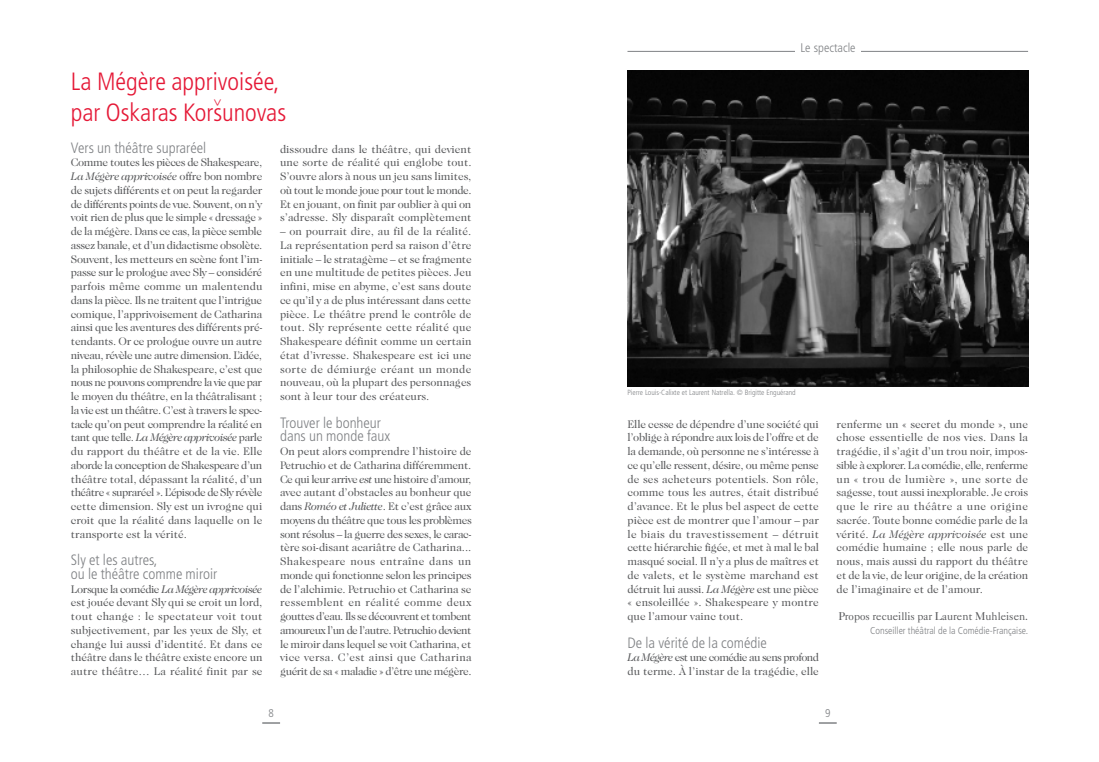
<style>
.page{position:relative;width:1099px;height:762px;background:#fff}
.page>*{position:absolute;margin:0;border:0;box-sizing:border-box;transform-origin:0 0}
.t1{font:300 condensed 25px/31.2px "Frutiger";color:#e51836}
.t2{font:300 condensed 15px/13.8px "Frutiger";color:#808285}
.t3{font:300 condensed 12.5px "Frutiger";color:#808285}
.t4{font:11.25px/13.8px "Caslon 224 IT Cby BT";color:#57585a;text-align:justify}
.t5{font:11.25px "Caslon 540 BT";color:#57585a}
.t6{font:300 condensed 11.25px "Frutiger";color:#808285}
.t7{font:300 condensed 10px "Frutiger";color:#808285}
.t8{font:300 condensed 7.5px "Frutiger";color:#808285}
.s1{font-style:italic}
</style>
<div class="page">
<svg style="left:262px;top:723px;width:18px;height:1px"></svg>
<svg style="left:819px;top:723px;width:17px;height:1px"></svg>
<hr style="left:627px;top:51px;width:401px;height:1px;background:#808285">
<div style="left:795px;top:43px;width:65px;height:17px;background:#fff"></div>
<img style="left:627px;top:71px;width:401px;height:315px">
<h1 class="t1" style="left:71px;top:67px;width:217px">La Mégère apprivoisée, par Oskaras Korsunovas</h1>
<h2 class="t2" style="left:71px;top:142px;width:137px">Vers un théâtre supraréel</h2>
<p class="t4" style="left:71px;top:156px;width:193px">Comme toutes les pièces de Shakespeare, <span class="s1">La Mégère apprivoisée</span> offre bon nombre de sujets différents et on peut la regarder de différents points de vue. Souvent, on n’y voit rien de plus que le simple « dressage » de la mégère. Dans ce cas, la pièce semble assez banale, et d’un didactisme obsolète.<br>Souvent, les metteurs en scène font l’im&shy;passe sur le prologue avec Sly – considéré parfois même comme un malentendu dans la pièce. Ils ne traitent que l’intrigue comique, l’apprivoisement de Catharina ainsi que les aventures des différents pré&shy;tendants. Or ce prologue ouvre un autre niveau, révèle une autre dimension. L’idée, la philosophie de Shakespeare, c’est que nous ne pouvons comprendre la vie que par le moyen du théâtre, en la théâtralisant ; la vie est un théâtre. C’est à travers le spec&shy;tacle qu’on peut comprendre la réalité en tant que telle. <span class="s1">La Mégère apprivoisée</span> parle du rapport du théâtre et de la vie. Elle aborde la conception de Shakespeare d’un théâtre total, dépassant la réalité, d’un théâtre « supraréel ». L’épisode de Sly révèle cette dimension. Sly est un ivrogne qui croit que la réalité dans laquelle on le transporte est la vérité.</p>
<h2 class="t2" style="left:71px;top:554px;width:148px">Sly et les autres,<br>ou le théâtre comme miroir</h2>
<p class="t4" style="left:71px;top:582px;width:193px">Lorsque la comédie <span class="s1">La Mégère apprivoisée </span>est jouée devant Sly qui se croit un lord, tout change : le spectateur voit tout subjectivement, par les yeux de Sly, et change lui aussi d’identité. Et dans ce théâtre dans le théâtre existe encore un autre théâtre… La réalité finit par se</p>
<p class="t4" style="left:280px;top:142px;width:193px">dissoudre dans le théâtre, qui devient une sorte de réalité qui englobe tout.<br>S’ouvre alors à nous un jeu sans limites, où tout le monde joue pour tout le monde.<br>Et en jouant, on finit par oublier à qui on s’adresse. Sly disparaît complètement</p>
<p class="t4" style="left:280px;top:224px;width:193px">– on pourrait dire, au fil de la réalité.<br>La représentation perd sa raison d’être initiale – le stratagème – et se fragmente en une multitude de petites pièces. Jeu infini, mise en abyme, c’est sans doute ce qu’il y a de plus intéressant dans cette pièce. Le théâtre prend le contrôle de tout. Sly représente cette réalité que Shakespeare définit comme un certain état d’ivresse. Shakespeare est ici une sorte de démiurge créant un monde nouveau, où la plupart des personnages sont à leur tour des créateurs.</p>
<h2 class="t2" style="left:280px;top:417px;width:112px">Trouver le bonheur dans un monde faux</h2>
<p class="t4" style="left:280px;top:444px;width:193px">On peut alors comprendre l’histoire de Petruchio et de Catharina différemment.<br>Ce qui leur arrive <span class="s1">est</span> une histoire d’amour, avec autant d’obstacles au bonheur que dans <span class="s1">Roméo et Juliette</span>. Et c’est grâce aux moyens du théâtre que tous les problèmes sont résolus – la guerre des sexes, le carac&shy;tère soi-disant acariâtre de Catharina...<br>Shakespeare nous entraîne dans un monde qui fonctionne selon les principes de l’alchimie. Petruchio et Catharina se ressemblent en réalité comme deux gouttes d’eau. Ils se découvrent et tombent amoureux l’un de l’autre. Petruchio devient le miroir dans lequel se voit Catharina, et vice versa. C’est ainsi que Catharina guérit de sa « maladie » d’être une mégère.</p>
<p class="t3" style="left:800px;top:43px;width:57px">Le spectacle</p>
<p class="t8" style="left:627px;top:390px;width:170px">Pierre Louis-Calixte et Laurent Natrella. © Brigitte Enguérand</p>
<p class="t4" style="left:627px;top:417px;width:193px">Elle cesse de dépendre d’une société qui l’oblige à répondre aux lois de l’offre et de la demande, où personne ne s’intéresse à ce qu’elle ressent, désire, ou même pense de ses acheteurs potentiels. Son rôle, comme tous les autres, était distribué d’avance. Et le plus bel aspect de cette pièce est de montrer que l’amour – par le biais du travestissement – détruit cette hiérarchie figée, et met à mal le bal masqué social. Il n’y a plus de maîtres et de valets, et le système marchand est détruit lui aussi. <span class="s1">La Mégère</span> est une pièce « ensoleillée ». Shakespeare y montre que l’amour vainc tout.</p>
<h2 class="t2" style="left:627px;top:637px;width:141px">De la vérité de la comédie</h2>
<p class="t4" style="left:627px;top:651px;width:193px"><span class="s1">La Mégère</span> est une comédie au sens profond du terme. À l’instar de la tragédie, elle</p>
<p class="t4" style="left:836px;top:417px;width:193px">renferme un « secret du monde », une chose essentielle de nos vies. Dans la tragédie, il s’agit d’un trou noir, impos&shy;sible à explorer. La comédie, elle, renferme un « trou de lumière », une sorte de sagesse, tout aussi inexplorable. Je crois que le rire au théâtre a une origine sacrée. Toute bonne comédie parle de la vérité. <span class="s1">La Mégère apprivoisée</span> est une comédie humaine ; elle nous parle de nous, mais aussi du rapport du théâtre et de la vie, de leur origine, de la création de l’imaginaire et de l’amour.</p>
<p class="t5" style="left:838px;top:610px;width:191px">Propos recueillis par Laurent Muhleisen.</p>
<p class="t7" style="left:870px;top:626px;width:159px">Conseiller théâtral de la Comédie-Française.</p>
<p class="t6" style="left:268px;top:709px;width:7px">8</p>
<p class="t6" style="left:825px;top:709px;width:7px">9</p>
</div>
